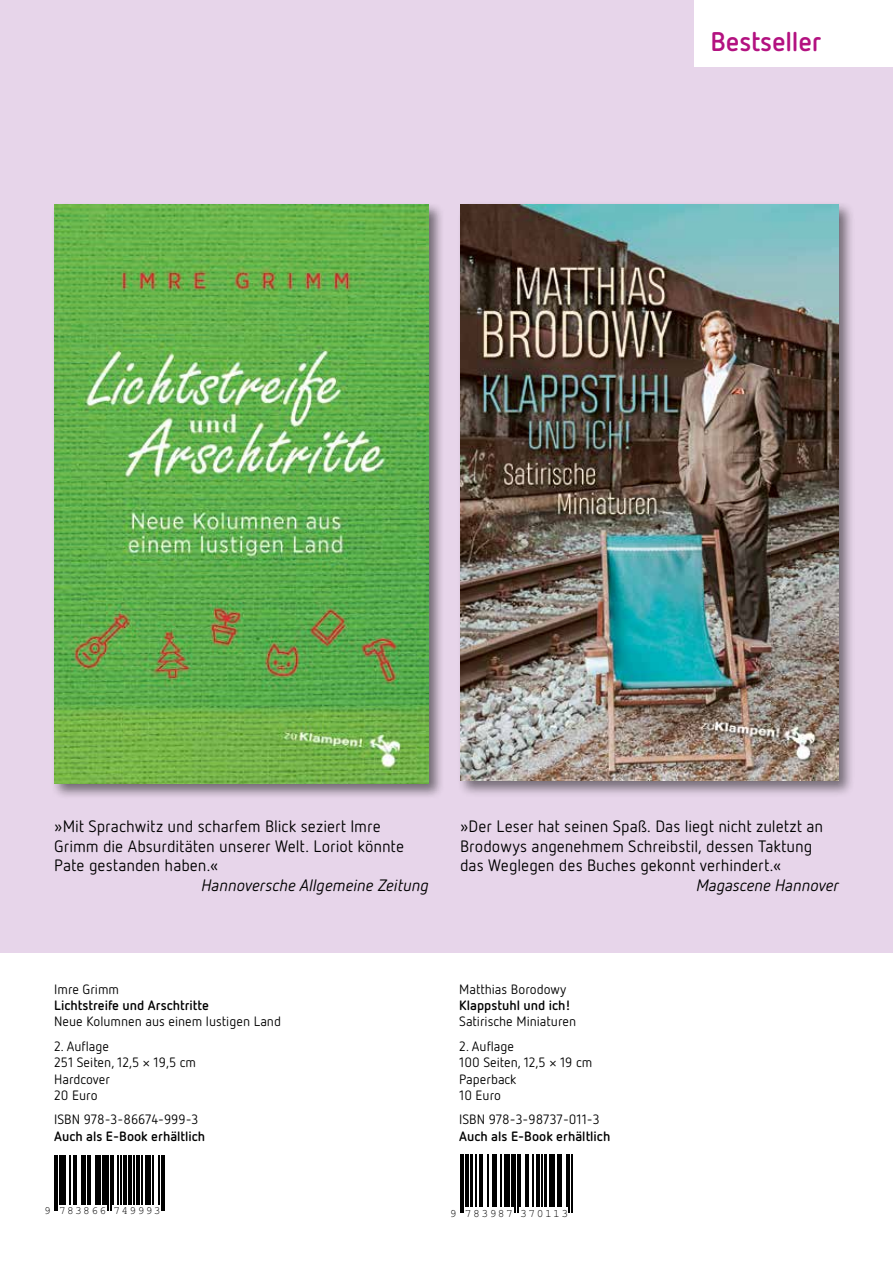
<style>
.page{position:relative;width:893px;height:1263px;background:#fff}
.page>*{position:absolute;margin:0;border:0;box-sizing:border-box;transform-origin:0 0}
.t1{font:700 27px "Netto OT";letter-spacing:-.01em;color:#b31180}
.t2{font:16.5px/19.8px "Netto OT";color:#000}
.t3{font:italic 16.5px "Netto OT";letter-spacing:-.005em;color:#000}
.t4{font:13.5px/16.2px "Netto OT";color:#000}
.t5{font:700 13.5px "Netto OT";color:#000}
.t6{font:11.4px "Helvetica Neue";letter-spacing:.13em;color:#000}
.t7{font:11.1px "Helvetica Neue";letter-spacing:.13em;color:#000}
</style>
<div class="page">
<div style="left:0;top:0;width:893px;height:953px;background:#e7d5ea"></div>
<div style="left:51px;top:202px;width:394px;height:597px;background:#000;opacity:.5"></div>
<img style="left:54px;top:205px;width:375px;height:578px">
<div style="left:456px;top:201px;width:399px;height:596px;background:#000;opacity:.5"></div>
<img style="left:460px;top:205px;width:379px;height:576px">
<hr style="left:55px;top:1155px;width:1px;height:55px;background:#000">
<hr style="left:57px;top:1155px;width:1px;height:55px;background:#000">
<hr style="left:59px;top:1155px;width:4px;height:49px;background:#000">
<hr style="left:64px;top:1155px;width:2px;height:49px;background:#000">
<hr style="left:70px;top:1155px;width:1px;height:49px;background:#000">
<hr style="left:73px;top:1155px;width:1px;height:49px;background:#000">
<hr style="left:75px;top:1155px;width:2px;height:49px;background:#000">
<hr style="left:81px;top:1155px;width:1px;height:49px;background:#000">
<hr style="left:83px;top:1155px;width:3px;height:49px;background:#000">
<hr style="left:87px;top:1155px;width:3px;height:49px;background:#000">
<hr style="left:95px;top:1155px;width:1px;height:49px;background:#000">
<hr style="left:97px;top:1155px;width:2px;height:49px;background:#000">
<hr style="left:100px;top:1155px;width:1px;height:49px;background:#000">
<div style="left:102px;top:1155px;width:5px;height:49px;background:#000"></div>
<hr style="left:108px;top:1155px;width:1px;height:55px;background:#000">
<hr style="left:110px;top:1155px;width:1px;height:55px;background:#000">
<hr style="left:112px;top:1155px;width:1px;height:49px;background:#000">
<hr style="left:117px;top:1155px;width:1px;height:49px;background:#000">
<hr style="left:121px;top:1155px;width:1px;height:49px;background:#000">
<hr style="left:123px;top:1155px;width:3px;height:49px;background:#000">
<hr style="left:129px;top:1155px;width:3px;height:49px;background:#000">
<hr style="left:133px;top:1155px;width:1px;height:49px;background:#000">
<hr style="left:137px;top:1155px;width:3px;height:49px;background:#000">
<hr style="left:141px;top:1155px;width:1px;height:49px;background:#000">
<hr style="left:145px;top:1155px;width:3px;height:49px;background:#000">
<hr style="left:149px;top:1155px;width:2px;height:49px;background:#000">
<hr style="left:153px;top:1155px;width:1px;height:49px;background:#000">
<hr style="left:159px;top:1155px;width:1px;height:49px;background:#000">
<hr style="left:161px;top:1155px;width:1px;height:55px;background:#000">
<hr style="left:163px;top:1155px;width:1px;height:55px;background:#000">
<div style="left:694px;top:0;width:199px;height:66px;background:#fff"></div>
<hr style="left:460px;top:1155px;width:2px;height:58px;background:#000">
<hr style="left:463px;top:1155px;width:1px;height:58px;background:#000">
<hr style="left:465px;top:1155px;width:4px;height:52px;background:#000">
<hr style="left:470px;top:1155px;width:2px;height:52px;background:#000">
<hr style="left:476px;top:1155px;width:1px;height:52px;background:#000">
<hr style="left:479px;top:1155px;width:1px;height:52px;background:#000">
<hr style="left:482px;top:1155px;width:1px;height:52px;background:#000">
<hr style="left:488px;top:1155px;width:1px;height:52px;background:#000">
<hr style="left:492px;top:1155px;width:1px;height:52px;background:#000">
<hr style="left:495px;top:1155px;width:2px;height:52px;background:#000">
<hr style="left:501px;top:1155px;width:1px;height:52px;background:#000">
<hr style="left:504px;top:1155px;width:1px;height:52px;background:#000">
<hr style="left:506px;top:1155px;width:4px;height:52px;background:#000">
<hr style="left:511px;top:1155px;width:2px;height:52px;background:#000">
<hr style="left:515px;top:1155px;width:1px;height:58px;background:#000">
<hr style="left:517px;top:1155px;width:1px;height:58px;background:#000">
<hr style="left:519px;top:1155px;width:1px;height:52px;background:#000">
<hr style="left:525px;top:1155px;width:1px;height:52px;background:#000">
<hr style="left:528px;top:1155px;width:1px;height:52px;background:#000">
<hr style="left:532px;top:1155px;width:1px;height:52px;background:#000">
<hr style="left:536px;top:1155px;width:3px;height:52px;background:#000">
<hr style="left:542px;top:1155px;width:1px;height:52px;background:#000">
<hr style="left:544px;top:1155px;width:2px;height:52px;background:#000">
<hr style="left:549px;top:1155px;width:2px;height:52px;background:#000">
<hr style="left:552px;top:1155px;width:3px;height:52px;background:#000">
<hr style="left:557px;top:1155px;width:2px;height:52px;background:#000">
<hr style="left:560px;top:1155px;width:2px;height:52px;background:#000">
<hr style="left:566px;top:1155px;width:2px;height:52px;background:#000">
<hr style="left:569px;top:1155px;width:1px;height:58px;background:#000">
<hr style="left:571px;top:1155px;width:1px;height:58px;background:#000">
<h1 class="t1" style="left:711px;top:25px;width:112px">Bestseller</h1>
<p class="t2" style="left:54px;top:816px;width:351px">»Mit Sprachwitz und scharfem Blick seziert Imre<br>Grimm die Absurditäten unserer Welt. Loriot könnte<br>Pate gestanden haben.«</p>
<p class="t3" style="left:202px;top:875px;width:229px">Hannoversche Allgemeine Zeitung</p>
<p class="t2" style="left:460px;top:816px;width:365px">»Der Leser hat seinen Spaß. Das liegt nicht zuletzt an<br>Brodowys angenehmem Schreibstil, dessen Taktung das Weglegen des Buches gekonnt verhindert.«</p>
<p class="t3" style="left:696px;top:875px;width:144px">Magascene Hannover</p>
<p class="t4" style="left:54px;top:981px;width:66px">Imre Grimm</p>
<p class="t5" style="left:54px;top:997px;width:156px">Lichtstreife und Arschtritte</p>
<p class="t4" style="left:54px;top:1013px;width:228px">Neue Kolumnen aus einem lustigen Land</p>
<p class="t4" style="left:54px;top:1038px;width:143px">2. Auflage<br>251 Seiten, 12,5 × 19,5 cm<br>Hardcover<br>20 Euro</p>
<p class="t4" style="left:54px;top:1111px;width:146px">ISBN 978-3-86674-999-3</p>
<p class="t5" style="left:54px;top:1127px;width:153px">Auch als E-Book erhältlich</p>
<p class="t7" style="left:44px;top:1203px;width:118px">9 783866 749993</p>
<p class="t4" style="left:459px;top:981px;width:108px">Matthias Borodowy</p>
<p class="t5" style="left:459px;top:997px;width:113px">Klappstuhl und ich!</p>
<p class="t4" style="left:459px;top:1013px;width:118px">Satirische Miniaturen</p>
<p class="t4" style="left:459px;top:1038px;width:134px">2. Auflage<br>100 Seiten, 12,5 × 19 cm<br>Paperback<br>10 Euro</p>
<p class="t4" style="left:459px;top:1111px;width:142px">ISBN 978-3-98737-011-3</p>
<p class="t5" style="left:459px;top:1127px;width:153px">Auch als E-Book erhältlich</p>
<p class="t6" style="left:450px;top:1206px;width:120px">9 783987 370113</p>
</div>
